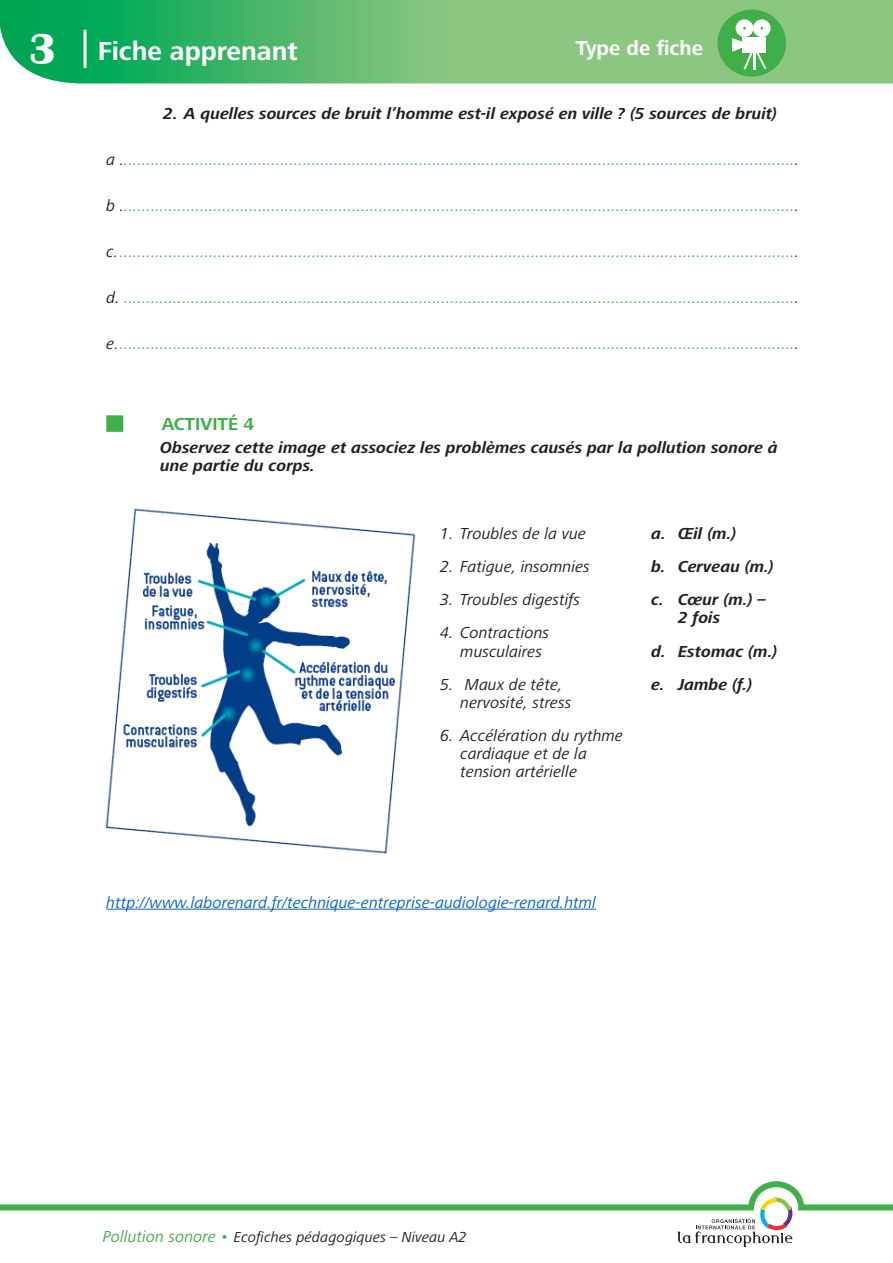
<style>
.page{position:relative;width:893px;height:1263px;background:#fff}
.page>*{position:absolute;margin:0;border:0;box-sizing:border-box;transform-origin:0 0}
.t1{font:700 45px "Britannic";color:#fff}
.t2{font:700 27px "Frutiger Next LT";color:#fff}
.t3{font:700 21px "Frutiger Next LT";color:#fff}
.t4{font:700 18px "Frutiger Next LT";color:#40ae49}
.t5{font:italic 16.5px "Frutiger Next LT";color:#40ae49}
.t6{font:italic 700 16.5px/33.2px "Frutiger Next LT";color:#231f20}
.t7{font:italic 16.5px/18.1px "Frutiger Next LT";color:#231f20}
.t8{font:italic 16.5px "Frutiger Next LT";color:#0563c1}
.t9{font:italic 15px "Frutiger Next LT";color:#231f20}
.s1{color:#231f20}
.s2{font-size:16.5px;color:#40ae49}
</style>
<div class="page">
<svg style="left:0;top:0;width:893px;height:84px;background:#64be76"></svg>
<hr style="left:84px;top:30px;width:3px;height:38px;background:#fff">
<div style="left:717px;top:10px;width:69px;height:67px;background:#40ae49;border-radius:50%"></div>
<svg style="left:732px;top:19px;width:39px;height:50px"></svg>
<div style="left:0;top:1204px;width:893px;height:6px;background:#40ae49"></div>
<svg style="left:677px;top:1181px;width:130px;height:66px"></svg>
<div style="left:106px;top:415px;width:17px;height:17px;background:#40ae49"></div>
<hr style="left:106px;top:909px;width:490px;height:1px;background:#0563c1">
<img style="left:105px;top:508px;width:311px;height:346px">
<h1 class="t1" style="left:29px;top:23px;width:29px">3</h1>
<h2 class="t2" style="left:98px;top:36px;width:201px">Fiche apprenant</h2>
<p class="t3" style="left:575px;top:36px;width:129px">Type de fiche</p>
<p class="t6" style="left:163px;top:97px;width:615px">2. A quelles sources de bruit l’homme est-il exposé en ville ? (5 sources de bruit)</p>
<p class="t5" style="left:106px;top:150px;width:695px"><span class="s1">a .</span>......................................................................................................................................................<span class="s1">.</span></p>
<p class="t5" style="left:106px;top:196px;width:695px"><span class="s1">b .</span>......................................................................................................................................................<span class="s1">.</span></p>
<p class="t5" style="left:106px;top:242px;width:695px"><span class="s1">c.</span>.......................................................................................................................................................<span class="s1">.</span></p>
<p class="t5" style="left:106px;top:288px;width:695px"><span class="s1">d.</span> ......................................................................................................................................................<span class="s1">.</span></p>
<p class="t5" style="left:106px;top:334px;width:695px"><span class="s1">e.</span>.......................................................................................................................................................<span class="s1">.</span></p>
<p class="t4" style="left:162px;top:414px;width:94px">Activité 4</p>
<p class="t6" style="left:160px;top:438px;width:619px;line-height:18.1px">Observez cette image et associez les problèmes causés par la pollution sonore à une partie du corps.</p>
<p class="t7" style="left:440px;top:524px;width:147px">1. Troubles de la vue</p>
<p class="t7" style="left:440px;top:558px;width:151px">2. Fatigue, insomnies</p>
<p class="t7" style="left:440px;top:591px;width:142px">3. Troubles digestifs</p>
<p class="t7" style="left:460px;top:624px;width:90px;text-indent:-20px">4. Contractions musculaires</p>
<p class="t7" style="left:460px;top:675px;width:113px;text-indent:-20px">5. Maux de tête, nervosité, stress</p>
<p class="t7" style="left:460px;top:726px;width:164px;text-indent:-20px">6. Accélération du rythme cardiaque et de la tension artérielle</p>
<p class="t6" style="left:651px;top:517px;width:124px">a. Œil (m.)<br>b. Cerveau (m.) c. Cœur (m.) –</p>
<p class="t6" style="left:651px;top:601px;width:128px;text-indent:27px">2 fois<br>d. Estomac (m.) e. Jambe (f.)</p>
<p class="t8" style="left:106px;top:893px;width:491px">http://www.laborenard.fr/technique-entreprise-audiologie-renard.html</p>
<p class="t9" style="left:103px;top:1229px;width:365px"><span class="s2">Pollution sonore •</span> Ecofiches pédagogiques – Niveau A2</p>
</div>
